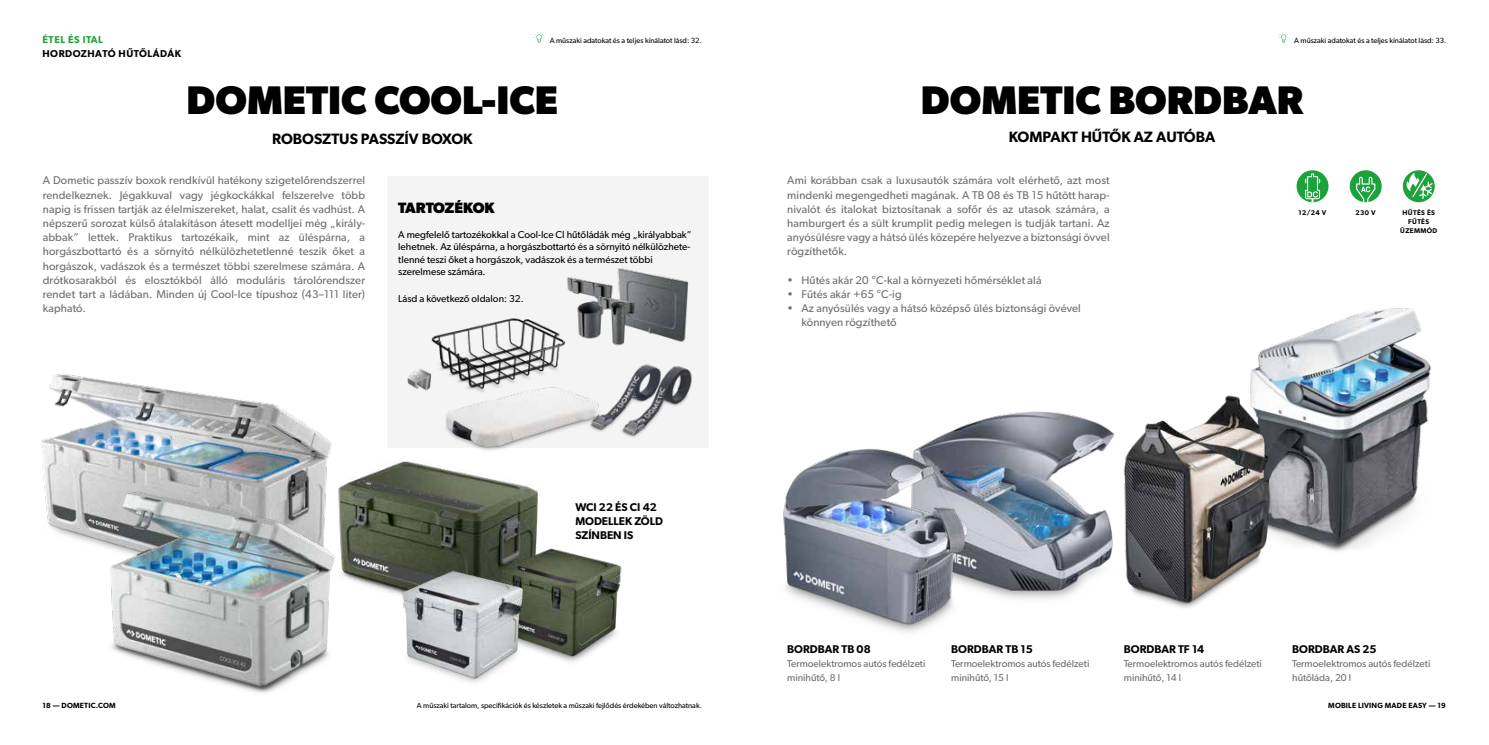
<style>
.page{position:relative;width:1489px;height:745px;background:#fff}
.page>*{position:absolute;margin:0;border:0;box-sizing:border-box;transform-origin:0 0}
.t1{font:700 40px "Gibson";color:#000}
.t2{font:600 15px "Gibson";color:#000}
.t3{font:700 15px "Gibson";color:#000}
.t4{font:11.25px/14.1px "Gibson";letter-spacing:.01em;color:#6d6e70;text-align:justify}
.t5{font:600 11.25px/14.1px "Gibson";color:#000}
.t6{font:10px/12.5px "Gibson";color:#000}
.t7{font:10px/14.1px "Gibson";color:#6d6e70}
.t8{font:600 10px "Gibson";letter-spacing:.05em;color:#000}
.t9{font:600 10px "Gibson";letter-spacing:.05em;color:#1ca23a}
.t10{font:7.5px "Gibson";color:#000}
.t11{font:600 7.5px "Gibson";letter-spacing:.025em;color:#000}
.t12{font:600 6.88px/8.8px "Gibson";letter-spacing:.05em;color:#000;text-align:center}
</style>
<div class="page">
<svg style="left:534px;top:32px;width:10px;height:11px"></svg>
<div style="left:387px;top:176px;width:321px;height:271px;background:#f4f4f5"></div>
<img style="left:41px;top:373px;width:276px;height:172px">
<img style="left:407px;top:369px;width:15px;height:20px">
<img style="left:617px;top:268px;width:72px;height:74px">
<img style="left:567px;top:274px;width:57px;height:65px">
<img style="left:591px;top:293px;width:54px;height:50px">
<img style="left:422px;top:302px;width:150px;height:89px">
<img style="left:613px;top:343px;width:83px;height:105px">
<img style="left:430px;top:382px;width:207px;height:66px">
<img style="left:98px;top:468px;width:231px;height:225px">
<img style="left:317px;top:403px;width:247px;height:248px">
<img style="left:435px;top:475px;width:187px;height:179px">
<img style="left:336px;top:497px;width:253px;height:186px">
<svg style="left:1278px;top:32px;width:10px;height:11px"></svg>
<img style="left:1250px;top:308px;width:181px;height:244px">
<img style="left:1129px;top:384px;width:183px;height:224px">
<div style="left:1296px;top:170px;width:32px;height:32px;background:#1ca23a;border-radius:50%"></div>
<svg style="left:1304px;top:173px;width:16px;height:29px"></svg>
<svg style="left:1349px;top:170px;width:32px;height:32px"></svg>
<svg style="left:1355px;top:177px;width:20px;height:25px"></svg>
<svg style="left:1402px;top:170px;width:32px;height:32px"></svg>
<svg style="left:1406px;top:173px;width:26px;height:26px"></svg>
<img style="left:1001px;top:411px;width:128px;height:188px">
<img style="left:783px;top:415px;width:218px;height:217px">
<p class="t9" style="left:43px;top:33px;width:62px">ÉTEL ÉS ITAL</p>
<p class="t8" style="left:43px;top:47px;width:140px">HORDOZHATÓ HŰTŐLÁDÁK</p>
<p class="t10" style="left:549px;top:35px;width:154px">A műszaki adatokat és a teljes kínálatot lásd: 32.</p>
<h1 class="t1" style="left:187px;top:76px;width:373px">DOMETIC COOL-ICE</h1>
<h2 class="t2" style="left:272px;top:129px;width:202px">ROBOSZTUS PASSZÍV BOXOK</h2>
<p class="t4" style="left:43px;top:173px;width:324px">A Dometic passzív boxok rendkívül hatékony szigetelőrendszerrel rendelkeznek. Jégakkuval vagy jégkockákkal felszerelve több napig is frissen tartják az élelmiszereket, halat, csalit és vadhúst. A népszerű sorozat külső átalakításon átesett modelljei még „király&shy;abbak” lettek. Praktikus tartozékaik, mint az üléspárna, a horgászbottartó és a sörnyitó nélkülözhetetlenné teszik őket a horgászok, vadászok és a természet többi szerelmese számára. A drótkosarakból és elosztókból álló moduláris tárolórendszer rendet tart a ládában. Minden új Cool-Ice típushoz (43–111 liter) kapható.</p>
<h2 class="t3" style="left:398px;top:198px;width:98px">TARTOZÉKOK</h2>
<p class="t6" style="left:398px;top:228px;width:295px">A megfelelő tartozékokkal a Cool-Ice CI hűtőládák még „királyabbak” lehetnek. Az üléspárna, a horgászbottartó és a sörnyitó nélkülözhete&shy;tlenné teszi őket a horgászok, vadászok és a természet többi szerelmese számára.</p>
<p class="t6" style="left:398px;top:291px;width:127px">Lásd a következő oldalon: 32.</p>
<p class="t5" style="left:575px;top:499px;width:89px">WCI 22 ÉS CI 42<br>MODELLEK ZÖLD<br>SZÍNBEN IS</p>
<p class="t10" style="left:1294px;top:35px;width:154px">A műszaki adatokat és a teljes kínálatot lásd: 33.</p>
<h1 class="t1" style="left:920px;top:76px;width:384px">DOMETIC BORDBAR</h1>
<h2 class="t2" style="left:1008px;top:128px;width:208px">KOMPAKT HŰTŐK AZ AUTÓBA</h2>
<p class="t4" style="left:787px;top:173px;width:324px">Ami korábban csak a luxusautók számára volt elérhető, azt most mindenki megengedheti magának. A TB 08 és TB 15 hűtött harap&shy;nivalót és italokat biztosítanak a sofőr és az utasok számára, a hamburgert és a sült krumplit pedig melegen is tudják tartani. Az anyósülésre vagy a hátsó ülés közepére helyezve a biztonsági övvel rögzíthetők.</p>
<p class="t4" style="left:787px;top:272px;width:256px">• Hűtés akár 20 °C-kal a környezeti hőmérséklet alá</p>
<p class="t4" style="left:787px;top:287px;width:116px">• Fűtés akár +65 °C-ig</p>
<p class="t4" style="left:801px;top:301px;width:281px;text-indent:-14px">• Az anyósülés vagy a hátsó középső ülés biztonsági övével könnyen rögzíthető</p>
<p class="t12" style="left:1298px;top:208px;width:29px">12/24 V</p>
<p class="t12" style="left:1355px;top:208px;width:22px">230 V</p>
<p class="t12" style="left:1399px;top:208px;width:39px">HŰTÉS ÉS<br>FŰTÉS<br>ÜZEMMÓD</p>
<p class="t5" style="left:787px;top:641px;width:85px">BORDBAR TB 08</p>
<p class="t7" style="left:787px;top:655px;width:140px">Termoelektromos autós fedélzeti minihűtő, 8 l</p>
<p class="t5" style="left:951px;top:641px;width:83px">BORDBAR TB 15</p>
<p class="t7" style="left:951px;top:655px;width:140px">Termoelektromos autós fedélzeti minihűtő, 15 l</p>
<p class="t5" style="left:1123px;top:641px;width:82px">BORDBAR TF 14</p>
<p class="t7" style="left:1123px;top:655px;width:140px">Termoelektromos autós fedélzeti minihűtő, 14 l</p>
<p class="t5" style="left:1292px;top:641px;width:86px">BORDBAR AS 25</p>
<p class="t7" style="left:1292px;top:655px;width:140px">Termoelektromos autós fedélzeti hűtőláda, 20 l</p>
<p class="t11" style="left:43px;top:701px;width:75px">18 — DOMETIC.COM</p>
<p class="t10" style="left:417px;top:700px;width:286px">A műszaki tartalom, specifikációk és készletek a műszaki fejlődés érdekében változhatnak.</p>
<p class="t11" style="left:1328px;top:701px;width:119px">MOBILE LIVING MADE EASY — 19</p>
</div>
